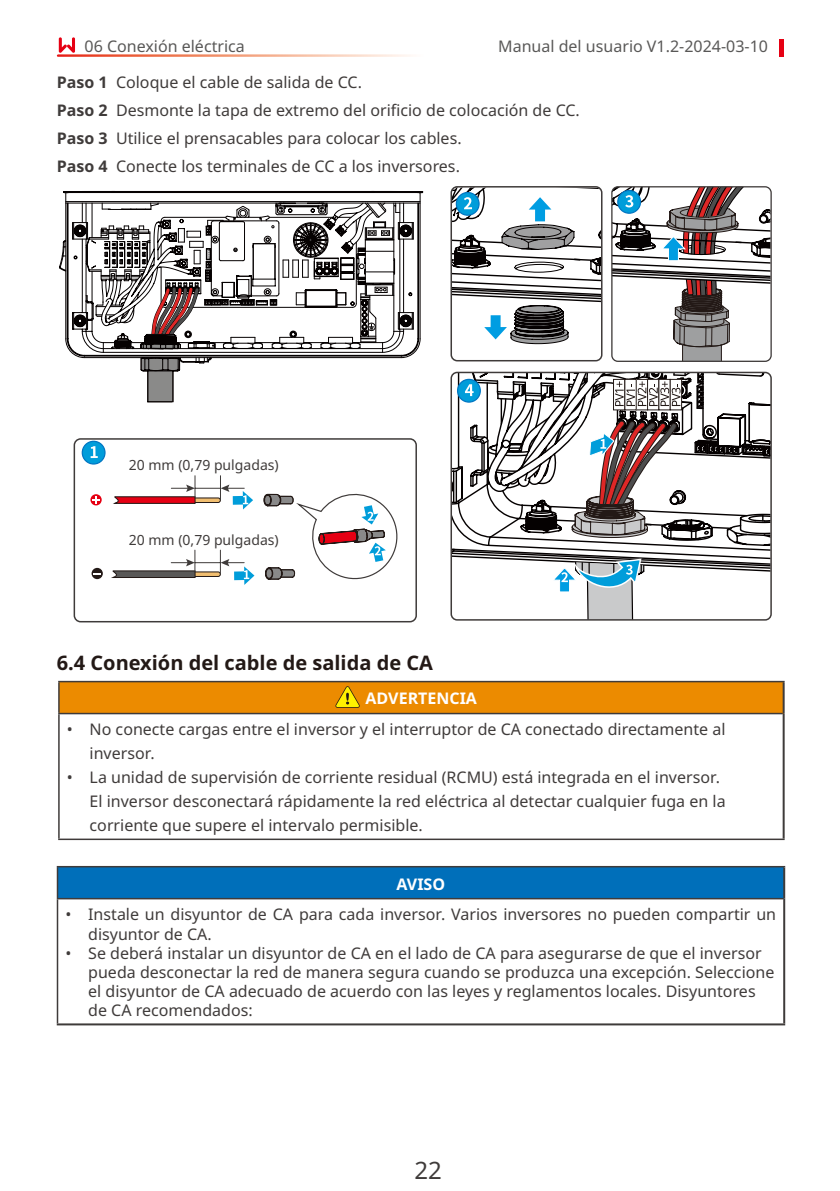
<style>
.page{position:relative;width:840px;height:1191px;background:#fff}
.page>*{position:absolute;margin:0;border:0;box-sizing:border-box;transform-origin:0 0}
.t1{font:24px "Noto Sans";color:#3f3b3a}
.t2{font:700 20px "Noto Sans";color:#231916}
.t3{font:16px/19.2px "Noto Sans";color:#3f3b3a}
.t4{font:16px "Noto Sans";color:#595857}
.t5{font:700 16px "Noto Sans";color:#fff}
.t6{font:14px "Noto Sans";color:#3f3b3a}
.s1{font-weight:700}
</style>
<div class="page">
<svg style="left:59px;top:37px;width:16px;height:16px"></svg>
<svg style="left:779px;top:39px;width:3px;height:18px"></svg>
<div style="left:59px;top:681px;width:724px;height:32px;background:#ec8b00"></div>
<hr style="left:58px;top:681px;width:726px;height:1px;background:#3f3b3a">
<hr style="left:58px;top:682px;width:2px;height:31px;background:#3f3b3a">
<hr style="left:58px;top:713px;width:724px;height:1px;background:#3f3b3a">
<hr style="left:58px;top:714px;width:2px;height:124px;background:#3f3b3a">
<hr style="left:58px;top:838px;width:726px;height:2px;background:#3f3b3a">
<hr style="left:782px;top:682px;width:2px;height:31px;background:#3f3b3a">
<hr style="left:782px;top:713px;width:2px;height:125px;background:#3f3b3a">
<svg style="left:335px;top:686px;width:24px;height:22px"></svg>
<svg style="left:456px;top:547px;width:312px;height:25px"></svg>
<svg style="left:453px;top:372px;width:256px;height:185px"></svg>
<div style="left:74px;top:438px;width:342px;height:184px;border:2px solid #3f3b3a;border-radius:6px"></div>
<div style="left:82px;top:441px;width:23px;height:23px;background:#009dda;border-radius:50%"></div>
<div style="left:82px;top:440px;width:24px;height:24px;border:1px solid #0075c2;border-radius:50%"></div>
<svg style="left:91px;top:446px;width:7px;height:12px"></svg>
<svg style="left:457px;top:379px;width:23px;height:23px"></svg>
<div style="left:456px;top:379px;width:24px;height:24px;border:1px solid #0075c2;border-radius:50%"></div>
<svg style="left:613px;top:187px;width:157px;height:174px"></svg>
<svg style="left:453px;top:187px;width:148px;height:158px"></svg>
<div style="left:450px;top:186px;width:152px;height:175px;border:2px solid #3f3b3a;border-radius:6px"></div>
<div style="left:611px;top:186px;width:160px;height:176px;border:1px solid #3f3b3a;border-radius:6px"></div>
<div style="left:450px;top:372px;width:321px;height:248px;border:2px solid #3f3b3a;border-radius:6px"></div>
<svg style="left:63px;top:191px;width:358px;height:168px"></svg>
<svg style="left:395px;top:208px;width:26px;height:150px"></svg>
<svg style="left:551px;top:558px;width:94px;height:62px"></svg>
<svg style="left:59px;top:202px;width:336px;height:201px"></svg>
<svg style="left:113px;top:476px;width:140px;height:33px"></svg>
<svg style="left:263px;top:493px;width:135px;height:87px"></svg>
<svg style="left:111px;top:550px;width:143px;height:35px"></svg>
<svg style="left:464px;top:372px;width:306px;height:167px"></svg>
<svg style="left:90px;top:494px;width:12px;height:11px"></svg>
<svg style="left:92px;top:496px;width:8px;height:8px"></svg>
<svg style="left:91px;top:568px;width:12px;height:11px"></svg>
<div style="left:57px;top:866px;width:726px;height:32px;background:#006fba"></div>
<hr style="left:57px;top:866px;width:727px;height:1px;background:#3f3b3a">
<hr style="left:57px;top:867px;width:1px;height:31px;background:#3f3b3a">
<hr style="left:57px;top:898px;width:725px;height:1px;background:#3f3b3a">
<hr style="left:57px;top:899px;width:1px;height:124px;background:#3f3b3a">
<hr style="left:782px;top:867px;width:2px;height:31px;background:#3f3b3a">
<hr style="left:782px;top:898px;width:2px;height:125px;background:#3f3b3a">
<hr style="left:57px;top:1023px;width:727px;height:2px;background:#3f3b3a">
<p class="t4" style="left:84px;top:35px;width:162px">06 Conexión eléctrica</p>
<p class="t4" style="left:498px;top:35px;width:271px">Manual del usuario V1.2-2024-03-10</p>
<p class="t3" style="left:57px;top:69px;width:524px;line-height:28px"><span class="s1">Paso 1</span> Coloque el cable de salida de CC.<br><span class="s1">Paso 2</span> Desmonte la tapa de extremo del orificio de colocación de CC.<br><span class="s1">Paso 3</span> Utilice el prensacables para colocar los cables.<br><span class="s1">Paso 4</span> Conecte los terminales de CC a los inversores.</p>
<p class="t6" style="left:129px;top:455px;width:151px">20 mm (0,79 pulgadas)</p>
<p class="t6" style="left:129px;top:529px;width:151px">20 mm (0,79 pulgadas)</p>
<p class="t2" style="left:57px;top:648px;width:377px">6.4 Conexión del cable de salida de CA</p>
<p class="t5" style="left:365px;top:687px;width:113px">ADVERTENCIA</p>
<p class="t3" style="left:90px;top:718px;width:637px;line-height:24px;text-indent:-23px">• No conecte cargas entre el inversor y el interruptor de CA conectado directamente al inversor.</p>
<p class="t3" style="left:90px;top:766px;width:637px;line-height:24px;text-indent:-23px">• La unidad de supervisión de corriente residual (RCMU) está integrada en el inversor.<br>El inversor desconectará rápidamente la red eléctrica al detectar cualquier fuga en la corriente que supere el intervalo permisible.</p>
<p class="t5" style="left:396px;top:872px;width:50px">AVISO</p>
<p class="t3" style="left:88px;top:905px;width:689px;text-indent:-23px">• Instale un disyuntor de CA para cada inversor. Varios inversores no pueden compartir un disyuntor de CA.</p>
<p class="t3" style="left:88px;top:943px;width:687px;text-indent:-23px">• Se deberá instalar un disyuntor de CA en el lado de CA para asegurarse de que el inversor pueda desconectar la red de manera segura cuando se produzca una excepción. Seleccione el disyuntor de CA adecuado de acuerdo con las leyes y reglamentos locales. Disyuntores de CA recomendados:</p>
<h1 class="t1" style="left:414px;top:1153px;width:29px">22</h1>
</div>
